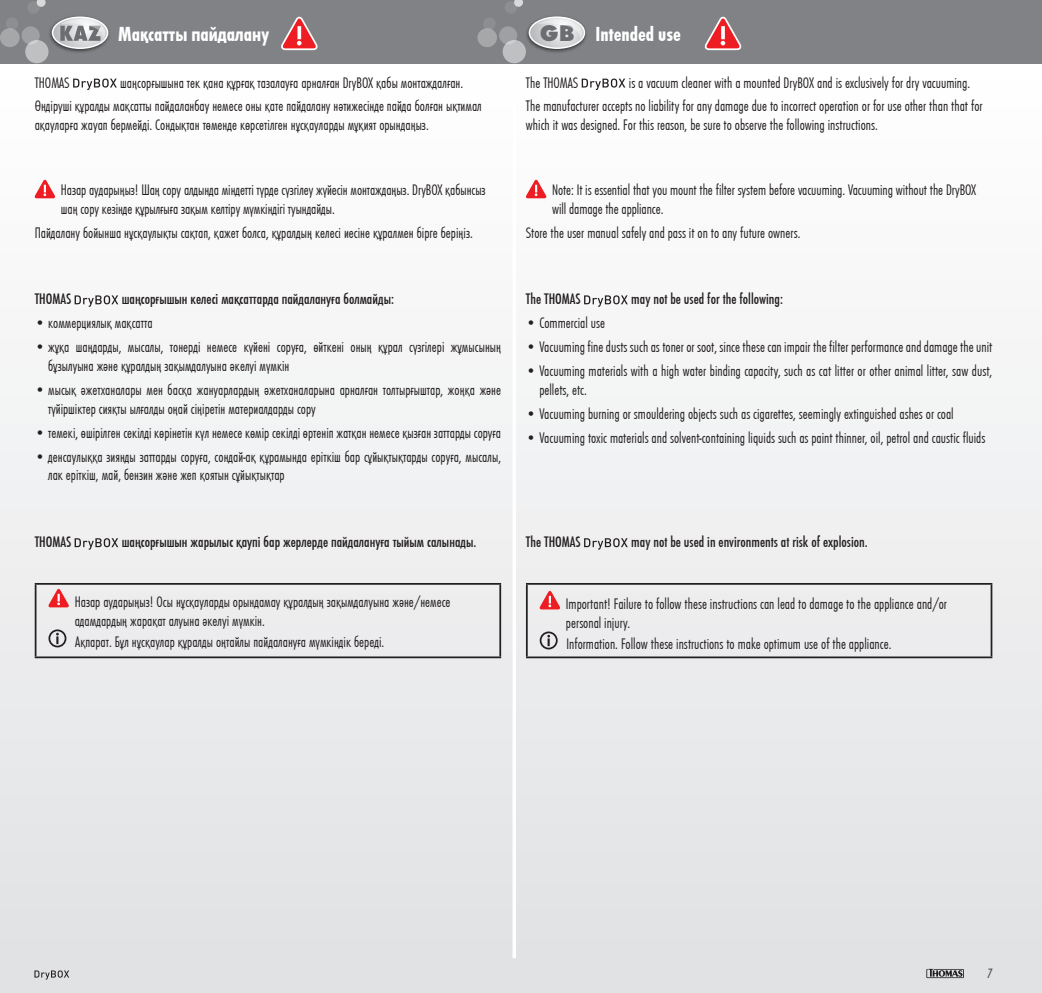
<style>
.page{position:relative;width:1042px;height:993px;background:#fff}
.page>*{position:absolute;margin:0;border:0;box-sizing:border-box;transform-origin:0 0}
.t1{font:800 23.45px "Function";color:#6c6d70}
.t2{font:700 21px "Futura Con";color:#fff}
.t3{font:300 15.75px/18.9px "Futura Con";color:#231f20}
.t4{font:500 15.75px "Futura Con";color:#231f20}
.t5{font:italic 500 14px "Futura Con";color:#57585a}
</style>
<div class="page">
<div style="left:0;top:74px;width:1042px;height:918px;background:linear-gradient(to bottom,#fefefe,#dfe0e3)"></div>
<div style="left:0;top:0;width:1042px;height:63px;background:#808285"></div>
<hr style="left:512px;top:74px;width:4px;height:883px;background:#fff">
<svg style="left:34px;top:970px;width:35px;height:9px"></svg>
<div style="left:525px;top:15px;width:63px;height:39px;background:#231f20;opacity:.75"></div>
<div style="left:529px;top:16px;width:56px;height:33px;border:1px solid #fff;border-radius:50%"></div>
<svg style="left:529px;top:17px;width:55px;height:31px;background:#cccdcf"></svg>
<svg style="left:37px;top:0;width:9px;height:7px"></svg>
<svg style="left:514px;top:0;width:9px;height:7px"></svg>
<div style="left:0;top:28px;width:20px;height:19px;background:#a5a7a9;border-radius:50%"></div>
<div style="left:477px;top:28px;width:20px;height:19px;background:#a5a7a9;border-radius:50%"></div>
<div style="left:6px;top:17px;width:12px;height:13px;background:#8c8e90;border-radius:50%"></div>
<div style="left:483px;top:17px;width:13px;height:13px;background:#8c8e90;border-radius:50%"></div>
<svg style="left:27px;top:1px;width:13px;height:13px"></svg>
<div style="left:504px;top:1px;width:13px;height:13px;background:#8c8e90;border-radius:50%"></div>
<div style="left:22px;top:26px;width:18px;height:18px;background:#9fa0a3;border-radius:50%"></div>
<div style="left:499px;top:26px;width:18px;height:18px;background:#9fa0a3;border-radius:50%"></div>
<div style="left:25px;top:40px;width:23px;height:23px;background:#bfc0c1;border-radius:50%"></div>
<div style="left:503px;top:40px;width:23px;height:23px;background:#bfc0c1;border-radius:50%"></div>
<svg style="left:73px;top:78px;width:44px;height:12px"></svg>
<svg style="left:34px;top:179px;width:22px;height:19px"></svg>
<svg style="left:75px;top:295px;width:43px;height:12px"></svg>
<svg style="left:75px;top:538px;width:43px;height:11px"></svg>
<hr style="left:35px;top:582px;width:466px;height:2px;background:#231f20">
<hr style="left:35px;top:584px;width:1px;height:72px;background:#231f20">
<hr style="left:499px;top:584px;width:2px;height:72px;background:#231f20">
<hr style="left:35px;top:656px;width:466px;height:2px;background:#231f20">
<svg style="left:48px;top:588px;width:21px;height:19px"></svg>
<div style="left:48px;top:629px;width:18px;height:18px;border:2px solid #231f20;border-radius:50%"></div>
<svg style="left:56px;top:632px;width:3px;height:12px"></svg>
<svg style="left:281px;top:16px;width:37px;height:35px"></svg>
<svg style="left:582px;top:78px;width:43px;height:12px"></svg>
<svg style="left:525px;top:179px;width:22px;height:19px"></svg>
<svg style="left:584px;top:295px;width:44px;height:12px"></svg>
<svg style="left:584px;top:538px;width:44px;height:11px"></svg>
<hr style="left:526px;top:582px;width:466px;height:2px;background:#231f20">
<hr style="left:526px;top:584px;width:2px;height:72px;background:#231f20">
<hr style="left:990px;top:584px;width:2px;height:72px;background:#231f20">
<hr style="left:526px;top:656px;width:466px;height:2px;background:#231f20">
<svg style="left:539px;top:590px;width:21px;height:19px"></svg>
<div style="left:540px;top:631px;width:18px;height:18px;border:2px solid #231f20;border-radius:50%"></div>
<svg style="left:547px;top:634px;width:3px;height:12px"></svg>
<svg style="left:704px;top:16px;width:37px;height:35px"></svg>
<div style="left:48px;top:15px;width:63px;height:39px;background:#231f20;opacity:.75"></div>
<div style="left:52px;top:17px;width:56px;height:32px;border:1px solid #fff;border-radius:50%"></div>
<svg style="left:53px;top:17px;width:55px;height:31px"></svg>
<svg style="left:926px;top:968px;width:38px;height:9px"></svg>
<h2 class="t2" style="left:118px;top:19px;width:152px">Мақсатты пайдалану</h2>
<p class="t3" style="left:35px;top:70px;width:449px;line-height:23.8px;text-indent:86px">шаңсорғышына тек қана құрғақ тазалауға арналған DryBOX қабы монтаждалған.<br>Өндіруші құралды мақсатты пайдаланбау немесе оны қате пайдалану нәтижесінде пайда болған ықтимал</p>
<p class="t3" style="left:35px;top:115px;width:396px">ақауларға жауап бермейді. Сондықтан төменде көрсетілген нұсқауларды мұқият орындаңыз.</p>
<p class="t3" style="left:35px;top:72px;width:37px">THOMAS</p>
<p class="t3" style="left:61px;top:179px;width:426px">Назар аударыңыз! Шаң сору алдында міндетті түрде сүзгілеу жүйесін монтаждаңыз. DryBOX қабынсыз шаң сору кезінде құрылғыға зақым келтіру мүмкіндігі туындайды.</p>
<p class="t3" style="left:35px;top:222px;width:440px">Пайдалану бойынша нұсқаулықты сақтап, қажет болса, құралдың келесі иесіне құралмен бірге беріңіз.</p>
<p class="t4" style="left:35px;top:288px;width:38px">THOMAS</p>
<p class="t4" style="left:122px;top:288px;width:274px">шаңсорғышын келесі мақсаттарда пайдалануға болмайды:</p>
<p class="t3" style="left:35px;top:313px;width:119px">• коммерциялық мақсатта</p>
<p class="t3" style="left:48px;top:336px;width:454px;text-indent:-13px">• жұқа шаңдарды, мысалы, тонерді немесе күйені соруға, өйткені оның құрал сүзгілері жұмысының бұзылуына және құралдың зақымдалуына әкелуі мүмкін</p>
<p class="t3" style="left:48px;top:379px;width:454px;text-indent:-13px">• мысық әжетханалары мен басқа жануарлардың әжетханаларына арналған толтырғыштар, жоңқа және түйіршіктер сияқты ылғалды оңай сіңіретін материалдарды сору</p>
<p class="t3" style="left:35px;top:422px;width:468px">• темекі, өшірілген секілді көрінетін күл немесе көмір секілді өртеніп жатқан немесе қызған заттарды соруға</p>
<p class="t3" style="left:48px;top:446px;width:454px;text-indent:-13px">• денсаулыққа зиянды заттарды соруға, сондай-ақ құрамында еріткіш бар сұйықтықтарды соруға, мысалы, лак еріткіш, май, бензин және жеп қоятын сұйықтықтар</p>
<p class="t4" style="left:35px;top:531px;width:38px">THOMAS</p>
<p class="t4" style="left:122px;top:531px;width:356px">шаңсорғышын жарылыс қаупі бар жерлерде пайдалануға тыйым салынады.</p>
<p class="t3" style="left:75px;top:592px;width:377px">Назар аударыңыз! Осы нұсқауларды орындамау құралдың зақымдалуына және/немесе адамдардың жарақат алуына әкелуі мүмкін.</p>
<p class="t3" style="left:75px;top:632px;width:310px">Ақпарат. Бұл нұсқаулар құралды оңтайлы пайдалануға мүмкіндік береді.</p>
<h1 class="t1" style="left:540px;top:19px;width:36px">GB</h1>
<h2 class="t2" style="left:595px;top:19px;width:87px">Intended use</h2>
<p class="t3" style="left:526px;top:70px;width:458px;line-height:23.8px;text-indent:103px">is a vacuum cleaner with a mounted DryBOX and is exclusively for dry vacuuming.<br>The manufacturer accepts no liability for any damage due to incorrect operation or for use other than that for</p>
<p class="t3" style="left:526px;top:115px;width:353px">which it was designed. For this reason, be sure to observe the following instructions.</p>
<p class="t3" style="left:526px;top:72px;width:54px">The THOMAS</p>
<p class="t3" style="left:552px;top:179px;width:425px">Note: It is essential that you mount the filter system before vacuuming. Vacuuming without the DryBOX will damage the appliance.</p>
<p class="t3" style="left:526px;top:222px;width:276px">Store the user manual safely and pass it on to any future owners.</p>
<p class="t4" style="left:526px;top:288px;width:56px">The THOMAS</p>
<p class="t4" style="left:631px;top:288px;width:153px">may not be used for the following:</p>
<p class="t3" style="left:526px;top:313px;width:81px">• Commercial use</p>
<p class="t3" style="left:526px;top:336px;width:468px">• Vacuuming fine dusts such as toner or soot, since these can impair the filter performance and damage the unit</p>
<p class="t3" style="left:539px;top:360px;width:454px;text-indent:-13px">• Vacuuming materials with a high water binding capacity, such as cat litter or other animal litter, saw dust, pellets, etc.</p>
<p class="t3" style="left:526px;top:403px;width:429px">• Vacuuming burning or smouldering objects such as cigarettes, seemingly extinguished ashes or coal</p>
<p class="t3" style="left:526px;top:427px;width:461px">• Vacuuming toxic materials and solvent-containing liquids such as paint thinner, oil, petrol and caustic fluids</p>
<p class="t4" style="left:526px;top:531px;width:56px">The THOMAS</p>
<p class="t4" style="left:631px;top:531px;width:238px">may not be used in environments at risk of explosion.</p>
<p class="t3" style="left:566px;top:594px;width:383px">Important! Failure to follow these instructions can lead to damage to the appliance and/or personal injury.</p>
<p class="t3" style="left:566px;top:634px;width:326px">Information. Follow these instructions to make optimum use of the appliance.</p>
<p class="t5" style="left:987px;top:963px;width:7px">7</p>
</div>
